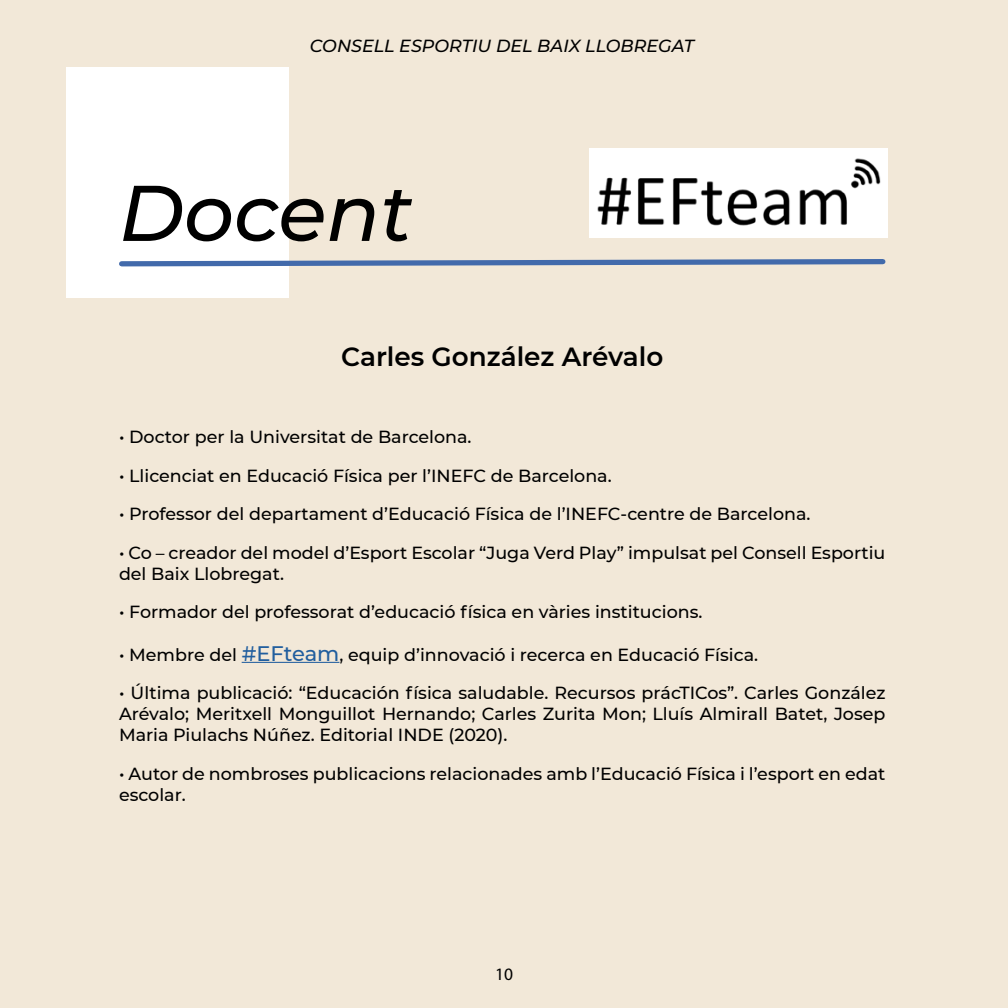
<style>
.page{position:relative;width:1008px;height:1008px;background:#f2e8d8}
.page>*{position:absolute;margin:0;border:0;box-sizing:border-box;transform-origin:0 0}
.Título{font:italic 500 78.75px "Montserrat";color:#000}
.Texto_independiente{font:600 26.25px "Montserrat";color:#000}
.Texto_independiente-2{font:500 17.5px/21px "Montserrat";color:#000}
.t1{font:italic 500 17.5px "Montserrat";color:#000}
.t2{font:17.5px "Myriad Pro";color:#000}
.s1{font-size:21px;color:#215e9e}
</style>
<div class="page">
<div style="left:66px;top:67px;width:223px;height:231px;background:#fff"></div>
<svg style="left:119px;top:259px;width:767px;height:8px"></svg>
<hr style="left:242px;top:662px;width:97px;height:1px;background:#215e9e">
<img style="left:589px;top:149px;width:299px;height:88px">
<p class="t1" style="left:310px;top:33px;width:386px">CONSELL ESPORTIU DEL BAIX LLOBREGAT</p>
<p class="Título" style="left:119px;top:158px;width:295px">Docent</p>
<p class="Texto_independiente" style="left:341px;top:338px;width:324px">Carles González Arévalo</p>
<p class="Texto_independiente-2" style="left:119px;top:426px;width:354px">• Doctor per la Universitat de Barcelona.</p>
<p class="Texto_independiente-2" style="left:119px;top:464px;width:494px">• Llicenciat en Educació Física per l’INEFC de Barcelona.</p>
<p class="Texto_independiente-2" style="left:119px;top:503px;width:693px">• Professor del departament d’Educació Física de l’INEFC-centre de Barcelona.</p>
<p class="Texto_independiente-2" style="left:119px;top:541px;width:768px">• Co – creador del model d’Esport Escolar “Juga Verd Play” impulsat pel Consell Esportiu del Baix Llobregat.</p>
<p class="Texto_independiente-2" style="left:119px;top:601px;width:585px">• Formador del professorat d’educació física en vàries institucions.</p>
<p class="Texto_independiente-2" style="left:119px;top:643px;width:641px">• Membre del <span class="s1">#EFteam</span>, equip d’innovació i recerca en Educació Física.</p>
<p class="Texto_independiente-2" style="left:119px;top:682px;width:768px;text-align:justify">• Última publicació: “Educación física saludable. Recursos prácTICos”. Carles González Arévalo; Meritxell Monguillot Hernando; Carles Zurita Mon; Lluís Almirall Batet, Josep Maria Piulachs Núñez. Editorial INDE (2020).</p>
<p class="Texto_independiente-2" style="left:119px;top:762px;width:768px">• Autor de nombroses publicacions relacionades amb l’Educació Física i l’esport en edat escolar.</p>
<p class="t2" style="left:495px;top:964px;width:19px">10</p>
</div>
